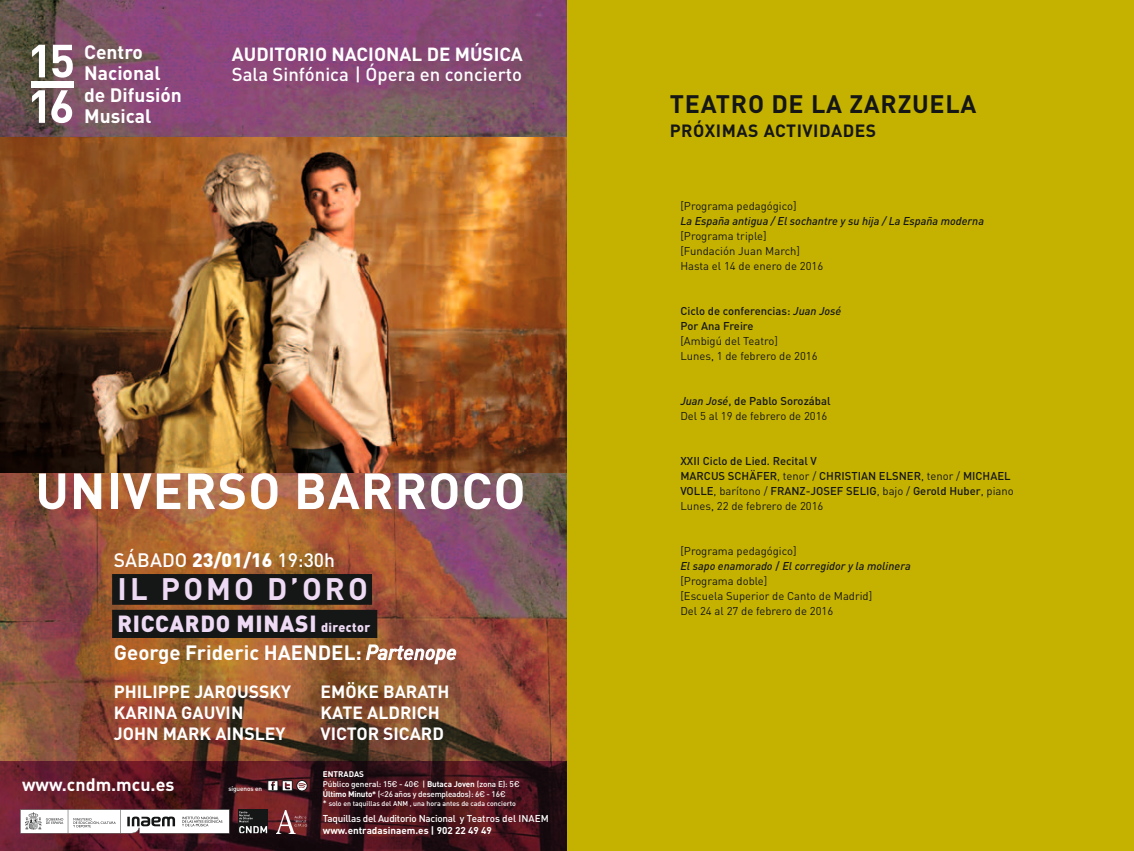
<style>
.page{position:relative;width:1134px;height:851px;background:#fff}
.page>*{position:absolute;margin:0;border:0;box-sizing:border-box;transform-origin:0 0}
.t1{font:700 50px "DIN";letter-spacing:.02em;color:#fff}
.t2{font:700 30.75px "DIN";letter-spacing:.1em;color:#eedaf4}
.t3{font:700 25px "DIN";letter-spacing:.03em;color:#151616}
.t4{font:900 23px "DIN";letter-spacing:.03em;color:#eedaf4}
.t5{font:700 20.5px "DIN";color:#fff}
.t6{font:700 19.25px/21.6px "DIN";color:#fff}
.t7{font:500 19.25px "DIN";color:#fff}
.t8{font:700 18.75px "DIN";color:#fff}
.t9{font:500 18.5px "DIN";color:#fff}
.t10{font:700 17.75px "DIN";color:#fff}
.t11{font:700 17.5px/21.1px "DIN";color:#fff}
.t12{font:700 17.5px "DIN";letter-spacing:.03em;color:#151616}
.t13{font:11.25px/15px "DIN";color:#151616}
.t14{font:500 11.25px/15px "DIN";color:#151616}
.t15{font:italic 500 11.25px "DIN";color:#151616}
.t16{font:500 9.88px "DIN";letter-spacing:-.025em;color:#fff}
.t17{font:700 9.88px "DIN";color:#fff}
.t18{font:500 8.12px/9.8px "DIN";letter-spacing:-.025em;color:#fff}
.t19{font:500 7px "DIN";color:#fff}
.t20{font:500 6.38px "DIN";letter-spacing:-.01em;color:#fff}
.s1{font-weight:900}
.s2{font-size:12.75px}
.s3{font-weight:700}
.s4{font-family:"Flama Basic";font-weight:400}
.s5{font-size:8px}
.s6{font-style:italic}
.s7{font-weight:500;font-style:italic}
.s8{font-weight:500}
.s9{font-weight:400}
</style>
<div class="page">
<img style="left:0;top:0;width:567px;height:760px">
<img style="left:0;top:138px;width:567px;height:334px">
<svg style="left:0;top:760px;width:567px;height:90px;background:#4b161e"></svg>
<img style="left:276px;top:810px;width:31px;height:23px">
<svg style="left:20px;top:809px;width:209px;height:24px"></svg>
<div style="left:238px;top:809px;width:30px;height:24px;background:#151616"></div>
<svg style="left:239px;top:811px;width:28px;height:22px"></svg>
<div style="left:282px;top:780px;width:11px;height:11px;border:1px solid #151616"></div>
<svg style="left:268px;top:780px;width:39px;height:10px"></svg>
<div style="left:296px;top:780px;width:11px;height:11px;border:1px solid #151616;border-radius:50%"></div>
<svg style="left:32px;top:90px;width:40px;height:33px"></svg>
<svg style="left:32px;top:45px;width:41px;height:33px"></svg>
<div style="left:31px;top:81px;width:42px;height:6px;background:#fff"></div>
<div style="left:112px;top:574px;width:260px;height:30px;background:#151616"></div>
<div style="left:112px;top:609px;width:265px;height:29px;background:#151616"></div>
<svg style="left:366px;top:644px;width:90px;height:20px"></svg>
<div style="left:567px;top:0;width:567px;height:850px;background:#c5b200"></div>
<h3 class="t6" style="left:84px;top:40px;width:99px">Centro<br>Nacional de Difusión<br>Musical</h3>
<h3 class="t8" style="left:232px;top:42px;width:293px">AUDITORIO NACIONAL DE MÚSICA</h3>
<h3 class="t9" style="left:232px;top:63px;width:292px">Sala Sinfónica | Ópera en concierto</h3>
<h1 class="t1" style="left:35px;top:458px;width:492px">UNIVERSO BARROCO</h1>
<h3 class="t7" style="left:114px;top:547px;width:223px">SÁBADO <span class="s1">23/01/16</span> 19:30h</h3>
<h2 class="t2" style="left:118px;top:569px;width:252px">IL POMO D’ORO</h2>
<h3 class="t4" style="left:118px;top:607px;width:254px">RICCARDO MINASI <span class="s2">director</span></h3>
<h3 class="t5" style="left:114px;top:639px;width:178px">George Frideric Haendel</h3>
<h3 class="t5" style="left:355px;top:639px;width:8px">:</h3>
<h3 class="t11" style="left:114px;top:680px;width:179px">PHILIPPE JAROUSSKY<br>KARINA GAUVIN<br>JOHN MARK AINSLEY</h3>
<h3 class="t11" style="left:321px;top:680px;width:130px">EMÖKE BARATH<br>KATE ALDRICH<br>VICTOR SICARD</h3>
<h3 class="t10" style="left:22px;top:773px;width:154px">www.cndm.mcu.es</h3>
<p class="t20" style="left:228px;top:784px;width:35px">síguenos en</p>
<p class="t18" style="left:323px;top:769px;width:198px"><span class="s3">ENTRADAS<br></span>Público general: 15<span class="s4">€</span> - 40<span class="s4">€</span> | <span class="s3">Butaca Joven</span> (zona E): 5<span class="s4">€<br></span><span class="s3">Último Minuto*</span> (<span class="s4">&lt;</span>26 años y desempleados): 6<span class="s4">€</span> - 16<span class="s4">€</span></p>
<p class="t19" style="left:323px;top:799px;width:195px"><span class="s5">*</span> solo en taquillas del ANM , una hora antes de cada concierto</p>
<p class="t16" style="left:323px;top:811px;width:227px">Taquillas del Auditorio Nacional y Teatros del INAEM</p>
<p class="t17" style="left:323px;top:823px;width:170px">www.entradasinaem.es | 902 22 49 49</p>
<h3 class="t3" style="left:670px;top:88px;width:308px">TEATRO DE LA ZARZUELA</h3>
<h3 class="t12" style="left:670px;top:119px;width:208px">PRÓXIMAS ACTIVIDADES</h3>
<p class="t13" style="left:680px;top:198px;width:118px">[Programa pedagógico]</p>
<p class="t15" style="left:680px;top:214px;width:305px">La España antigua / El sochantre y su hija / La España moderna</p>
<p class="t13" style="left:680px;top:228px;width:144px">[Programa triple] [Fundación Juan March]<br>Hasta el 14 de enero de 2016</p>
<p class="t14" style="left:680px;top:303px;width:162px">Ciclo de conferencias: <span class="s6">Juan José<br></span>Por Ana Freire</p>
<p class="t13" style="left:680px;top:333px;width:139px">[Ambigú del Teatro]<br>Lunes, 1 de febrero de 2016</p>
<p class="t13" style="left:680px;top:393px;width:152px"><span class="s7">Juan José</span><span class="s8">, de Pablo Sorozábal<br></span>Del 5 al 19 de febrero de 2016</p>
<p class="t14" style="left:680px;top:453px;width:138px">XXII Ciclo de Lied. Recital V<br>Marc</p>
<p class="t14" style="left:711px;top:468px;width:53px">us Schäfer</p>
<p class="t14" style="left:777px;top:468px;width:64px"><span class="s9">, tenor /</span> Christian</p>
<p class="t14" style="left:879px;top:468px;width:15px">Elsner</p>
<p class="t13" style="left:921px;top:468px;width:77px">, tenor / <span class="s8">Michael</span></p>
<p class="t14" style="left:680px;top:483px;width:14px">Volle</p>
<p class="t13" style="left:714px;top:483px;width:72px">, barítono / <span class="s8">Fran</span></p>
<p class="t14" style="left:800px;top:483px;width:25px">z-Josef</p>
<p class="t14" style="left:846px;top:483px;width:169px">Selig<span class="s9">, bajo /</span> Gerold H uber<span class="s9">, piano</span></p>
<p class="t13" style="left:680px;top:498px;width:145px">Lunes, 22 de febrero de 2016</p>
<p class="t13" style="left:680px;top:543px;width:232px">[Programa pedagógico]<br><span class="s7">El sapo enamorado</span> <span class="s8">/</span> <span class="s7">El corregidor y la molinera </span>[Programa doble]<br>[Escuela Superior de Canto de Madrid]<br>Del 24 al 27 de febrero de 2016</p>
</div>
